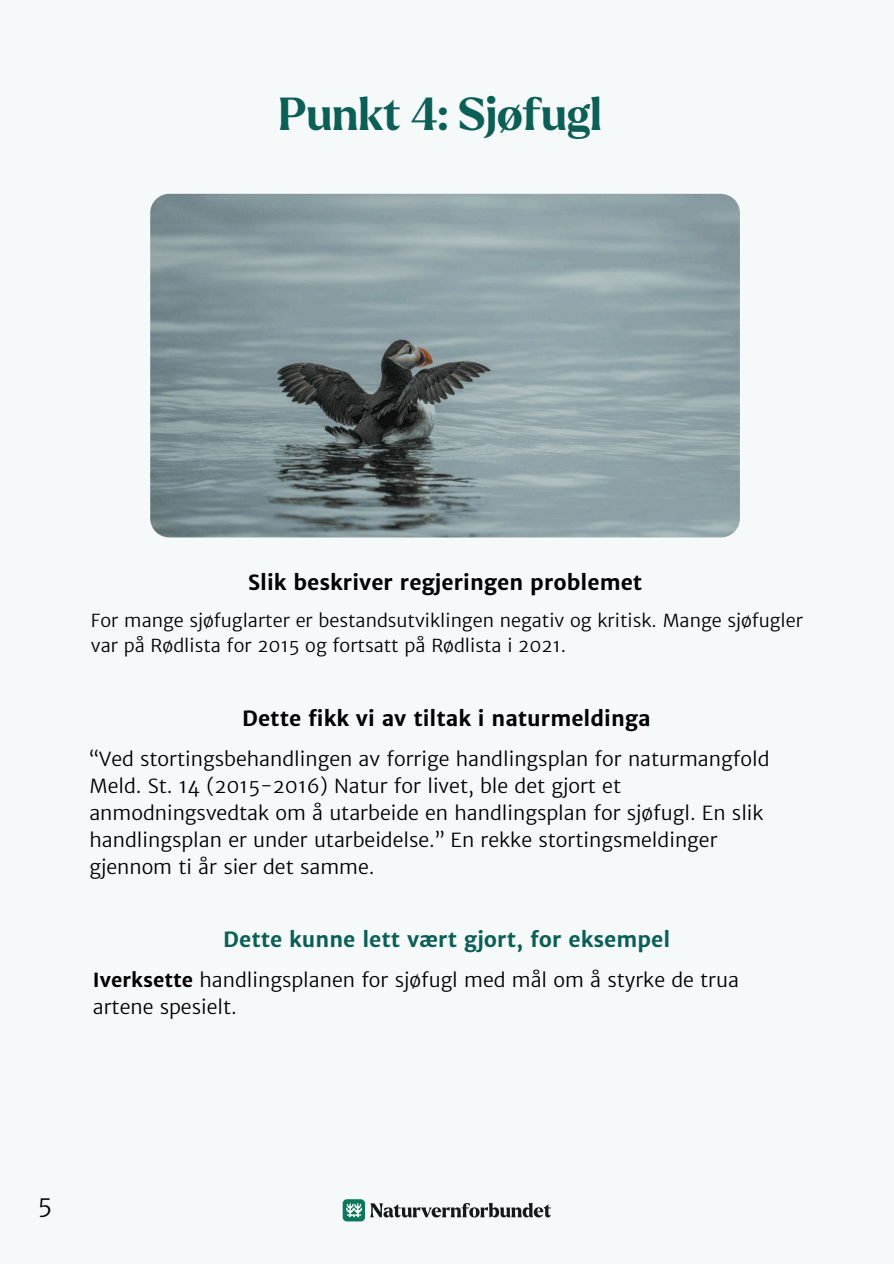
<style>
.page{position:relative;width:894px;height:1264px;background:#fff}
.page>*{position:absolute;margin:0;border:0;box-sizing:border-box;transform-origin:0 0}
.t1{font:700 45px "Larken";color:#0c5f56}
.t2{font:300 24px "Merriweather Sans";color:#000}
.t3{font:700 21px "Merriweather Sans";color:#000}
.t4{font:700 21px "Merriweather Sans";color:#0c5f56}
.t5{font:300 19.5px/27px "Merriweather Sans";color:#000}
.t6{font:300 18px/24.8px "Merriweather Sans";color:#000}
.s1{font-weight:700}
</style>
<div class="page">
<div style="left:0;top:0;width:893px;height:1263px;background:#f5f9fa"></div>
<img style="left:150px;top:194px;width:589px;height:343px;border-radius:19px">
<div style="left:342px;top:1199px;width:23px;height:22px;background:#0c775d;border-radius:4px"></div>
<svg style="left:346px;top:1203px;width:16px;height:14px"></svg>
<svg style="left:370px;top:1202px;width:181px;height:15px"></svg>
<h1 class="t1" style="left:278px;top:84px;width:324px">Punkt 4: Sjøfugl</h1>
<p class="t3" style="left:248px;top:569px;width:396px">Slik beskriver regjeringen problemet</p>
<p class="t6" style="left:91px;top:608px;width:713px">For mange sjøfuglarter er bestandsutviklingen negativ og kritisk. Mange sjøfugler var på Rødlista for 2015 og fortsatt på Rødlista i 2021.</p>
<p class="t3" style="left:242px;top:704px;width:410px">Dette fikk vi av tiltak i naturmeldinga</p>
<p class="t5" style="left:89px;top:745px;width:681px">“Ved stortingsbehandlingen av forrige handlingsplan for naturmangfold Meld. St. 14 (2015-2016) Natur for livet, ble det gjort et anmodningsvedtak om å utarbeide en handlingsplan for sjøfugl. En slik handlingsplan er under utarbeidelse.” En rekke stortingsmeldinger gjennom ti år sier det samme.</p>
<p class="t4" style="left:223px;top:926px;width:448px">Dette kunne lett vært gjort, for eksempel</p>
<p class="t5" style="left:93px;top:966px;width:647px"><span class="s1">Iverksette</span> handlingsplanen for sjøfugl med mål om å styrke de trua artene spesielt.</p>
<p class="t2" style="left:38px;top:1189px;width:16px">5</p>
</div>
